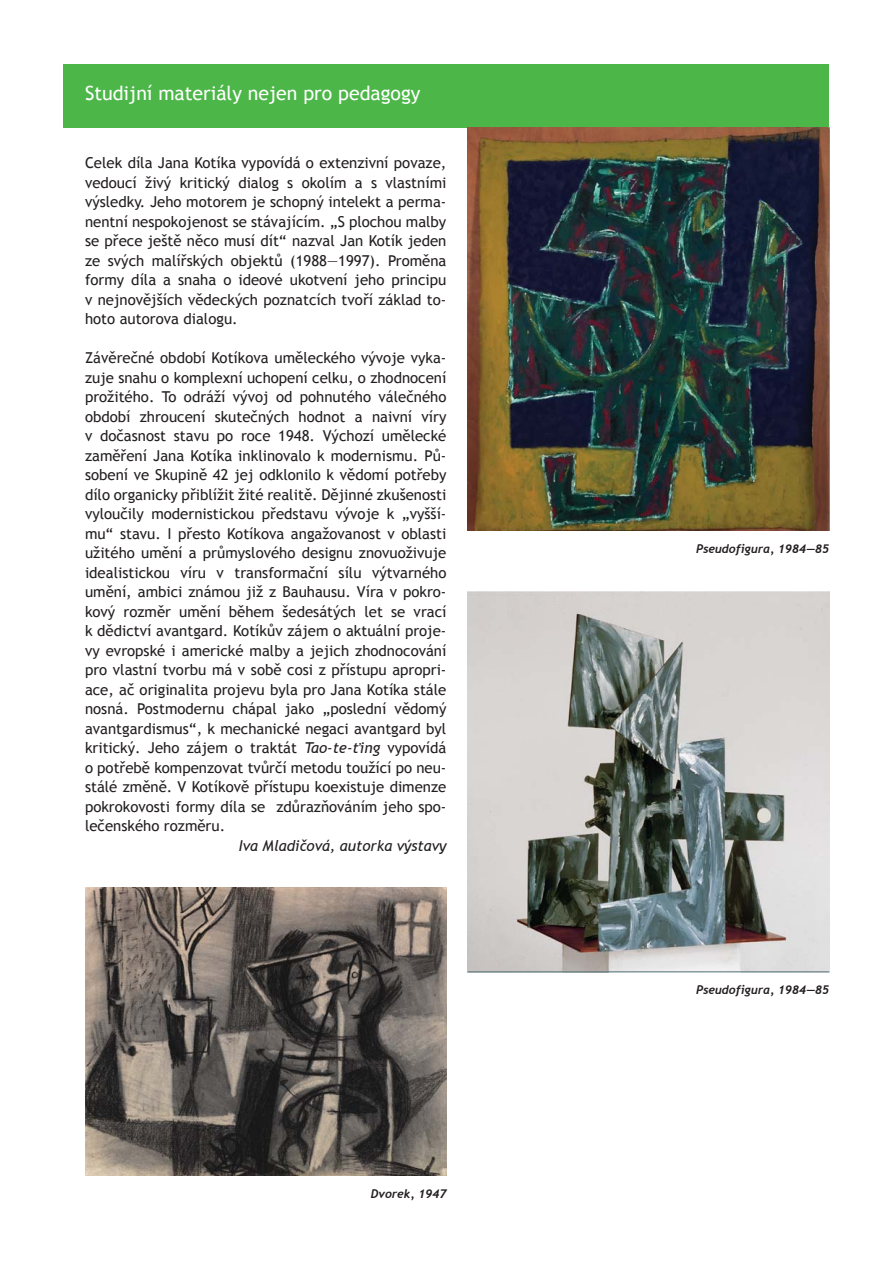
<style>
.page{position:relative;width:893px;height:1263px;background:#fff}
.page>*{position:absolute;margin:0;border:0;box-sizing:border-box;transform-origin:0 0}
.t1{font:19.5px "Trebuchet MS";color:#fff}
.t2{font:15px/19.5px "Trebuchet MS";color:#231f20;text-align:justify}
.t3{font:italic 15px "Trebuchet MS";color:#231f20}
.t4{font:italic 700 12px "Trebuchet";color:#231f20}
.s1{font-style:italic}
</style>
<div class="page">
<div style="left:64px;top:64px;width:765px;height:64px;background:#4cb748"></div>
<img style="left:468px;top:128px;width:361px;height:403px">
<img style="left:468px;top:591px;width:361px;height:380px">
<hr style="left:468px;top:971px;width:361px;height:1px;background:#57767e">
<img style="left:85px;top:887px;width:361px;height:288px">
<h1 class="t1" style="left:85px;top:81px;width:337px">Studijní materiály nejen pro pedagogy</h1>
<p class="t2" style="left:85px;top:153px;width:363px">Celek díla Jana Kotíka vypovídá o extenzivní povaze, vedoucí živý kritický dialog s okolím a s vlastními výsledky. Jeho motorem je schopný intelekt a perma&shy;nentní nespokojenost se stávajícím. „S plochou malby se přece ještě něco musí dít“ nazval Jan Kotík jeden ze svých malířských objektů (1988—1997). Proměna formy díla a snaha o ideové ukotvení jeho principu v nejnovějších vědeckých poznatcích tvoří základ to&shy;hoto autorova dialogu.</p>
<p class="t2" style="left:85px;top:348px;width:363px">Závěrečné období Kotíkova uměleckého vývoje vyka&shy;zuje snahu o komplexní uchopení celku, o zhodnocení prožitého. To odráží vývoj od pohnutého válečného období zhroucení skutečných hodnot a naivní víry v dočasnost stavu po roce 1948. Výchozí umělecké zaměření Jana Kotíka inklinovalo k modernismu. Pů&shy;sobení ve Skupině 42 jej odklonilo k vědomí potřeby dílo organicky přiblížit žité realitě. Dějinné zkušenosti vyloučily modernistickou představu vývoje k „vyšší&shy;mu“ stavu. I přesto Kotíkova angažovanost v oblasti užitého umění a průmyslového designu znovuoživuje idealistickou víru v transformační sílu výtvarného umění, ambici známou již z Bauhausu. Víra v pokro&shy;kový rozměr umění během šedesátých let se vrací k dědictví avantgard. Kotíkův zájem o aktuální proje&shy;vy evropské i americké malby a jejich zhodnocování pro vlastní tvorbu má v sobě cosi z přístupu apropri&shy;ace, ač originalita projevu byla pro Jana Kotíka stále nosná. Postmodernu chápal jako „poslední vědomý avantgardismus“, k mechanické negaci avantgard byl kritický. Jeho zájem o traktát <span class="s1">Tao-te-ťing</span> vypovídá o potřebě kompenzovat tvůrčí metodu toužící po neu&shy;stálé změně. V Kotíkově přístupu koexistuje dimenze pokrokovosti formy díla se zdůrazňováním jeho spo&shy;lečenského rozměru.</p>
<p class="t3" style="left:239px;top:837px;width:209px">Iva Mladičová, autorka výstavy</p>
<p class="t4" style="left:371px;top:1187px;width:77px">Dvorek, 1947</p>
<p class="t4" style="left:696px;top:542px;width:135px">Pseudofigura, 1984—85</p>
<p class="t4" style="left:696px;top:983px;width:135px">Pseudofigura, 1984—85</p>
</div>
